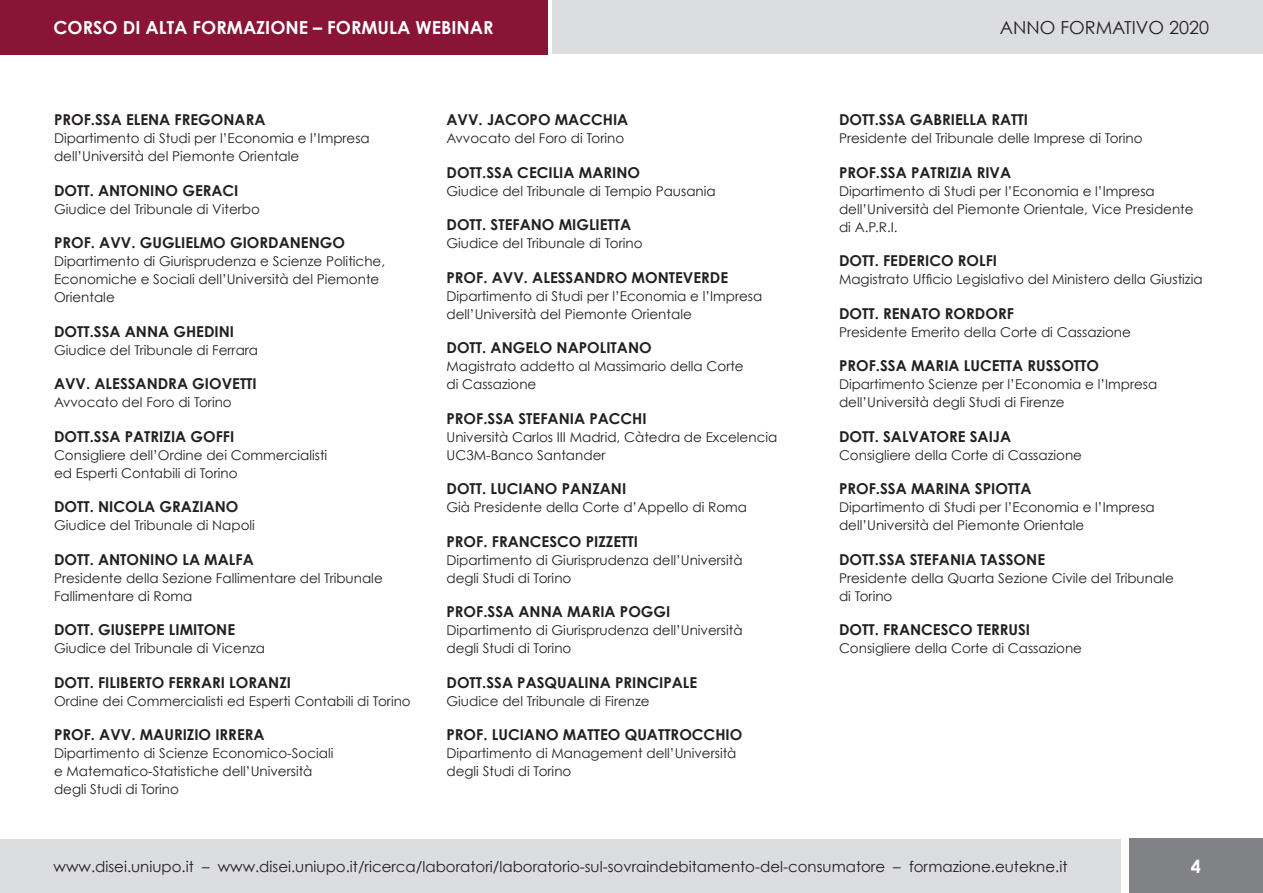
<style>
.page{position:relative;width:1263px;height:893px;background:#fff}
.page>*{position:absolute;margin:0;border:0;box-sizing:border-box;transform-origin:0 0}
.t1{font:700 18px "Century Gothic";color:#fff}
.t2{font:18px "Century Gothic";color:#231f20}
.t3{font:700 15px "Century Gothic";color:#231f20}
.t4{font:15px "Century Gothic";color:#231f20}
.t5{font:13.5px/18px "Century Gothic";color:#231f20}
</style>
<div class="page">
<div style="left:0;top:0;width:548px;height:54px;background:#891436"></div>
<div style="left:552px;top:0;width:711px;height:54px;background:#dcdddf"></div>
<div style="left:0;top:839px;width:1120px;height:54px;background:#dcdddf"></div>
<div style="left:1129px;top:839px;width:134px;height:54px;background:#808285"></div>
<h1 class="t1" style="left:54px;top:16px;width:441px">CORSO DI ALTA FORMAZIONE – FORMULA WEBINAR</h1>
<h1 class="t2" style="left:1000px;top:16px;width:211px">ANNO FORMATIVO 2020</h1>
<p class="t3" style="left:54px;top:110px;width:213px">PROF.SSA ELENA FREGONARA</p>
<p class="t5" style="left:54px;top:129px;width:317px">Dipartimento di Studi per l’Economia e l’Impresa dell’Università del Piemonte Orientale</p>
<p class="t3" style="left:54px;top:181px;width:186px">DOTT. ANTONINO GERACI</p>
<p class="t5" style="left:54px;top:199px;width:207px">Giudice del Tribunale di Viterbo</p>
<p class="t3" style="left:54px;top:233px;width:292px">PROF. AVV. GUGLIELMO GIORDANENGO</p>
<p class="t5" style="left:54px;top:252px;width:333px">Dipartimento di Giurisprudenza e Scienze Politiche,<br>Economiche e Sociali dell’Università del Piemonte<br>Orientale</p>
<p class="t3" style="left:54px;top:322px;width:181px">DOTT.SSA ANNA GHEDINI</p>
<p class="t5" style="left:54px;top:340px;width:206px">Giudice del Tribunale di Ferrara</p>
<p class="t3" style="left:54px;top:374px;width:204px">AVV. ALESSANDRA GIOVETTI</p>
<p class="t5" style="left:54px;top:393px;width:179px">Avvocato del Foro di Torino</p>
<p class="t3" style="left:54px;top:427px;width:182px">DOTT.SSA PATRIZIA GOFFI</p>
<p class="t5" style="left:54px;top:445px;width:275px">Consigliere dell’Ordine dei Commercialisti</p>
<p class="t5" style="left:54px;top:463px;width:185px">ed Esperti Contabili di Torino</p>
<p class="t3" style="left:54px;top:497px;width:186px">DOTT. NICOLA GRAZIANO</p>
<p class="t5" style="left:54px;top:516px;width:202px">Giudice del Tribunale di Napoli</p>
<p class="t3" style="left:54px;top:550px;width:201px">DOTT. ANTONINO LA MALFA</p>
<p class="t5" style="left:54px;top:568px;width:330px">Presidente della Sezione Fallimentare del Tribunale<br>Fallimentare di Roma</p>
<p class="t3" style="left:54px;top:620px;width:183px">DOTT. GIUSEPPE LIMITONE</p>
<p class="t5" style="left:54px;top:639px;width:213px">Giudice del Tribunale di Vicenza</p>
<p class="t3" style="left:54px;top:673px;width:238px">DOTT. FILIBERTO FERRARI LORANZI</p>
<p class="t5" style="left:54px;top:691px;width:358px">Ordine dei Commercialisti ed Esperti Contabili di Torino</p>
<p class="t3" style="left:54px;top:725px;width:212px">PROF. AVV. MAURIZIO IRRERA</p>
<p class="t5" style="left:54px;top:744px;width:281px">Dipartimento di Scienze Economico-Sociali</p>
<p class="t5" style="left:54px;top:762px;width:260px">e Matematico-Statistiche dell’Università</p>
<p class="t5" style="left:54px;top:780px;width:126px">degli Studi di Torino</p>
<p class="t3" style="left:446px;top:110px;width:183px">AVV. JACOPO MACCHIA</p>
<p class="t5" style="left:446px;top:129px;width:179px">Avvocato del Foro di Torino</p>
<p class="t3" style="left:446px;top:163px;width:195px">DOTT.SSA CECILIA MARINO</p>
<p class="t5" style="left:446px;top:181px;width:271px">Giudice del Tribunale di Tempio Pausania</p>
<p class="t3" style="left:446px;top:215px;width:186px">DOTT. STEFANO MIGLIETTA</p>
<p class="t5" style="left:446px;top:234px;width:197px">Giudice del Tribunale di Torino</p>
<p class="t3" style="left:446px;top:268px;width:283px">PROF. AVV. ALESSANDRO MONTEVERDE</p>
<p class="t5" style="left:446px;top:286px;width:317px">Dipartimento di Studi per l’Economia e l’Impresa dell’Università del Piemonte Orientale</p>
<p class="t3" style="left:446px;top:338px;width:207px">DOTT. ANGELO NAPOLITANO</p>
<p class="t5" style="left:446px;top:357px;width:299px">Magistrato addetto al Massimario della Corte</p>
<p class="t5" style="left:446px;top:375px;width:91px">di Cassazione</p>
<p class="t3" style="left:446px;top:409px;width:202px">PROF.SSA STEFANIA PACCHI</p>
<p class="t5" style="left:446px;top:427px;width:332px">Università Carlos III Madrid, Càtedra de Excelencia<br>UC3M-Banco Santander</p>
<p class="t3" style="left:446px;top:479px;width:181px">DOTT. LUCIANO PANZANI</p>
<p class="t5" style="left:446px;top:498px;width:302px">Già Presidente della Corte d’Appello di Roma</p>
<p class="t3" style="left:446px;top:532px;width:193px">PROF. FRANCESCO PIZZETTI</p>
<p class="t5" style="left:446px;top:550px;width:298px">Dipartimento di Giurisprudenza dell’Università</p>
<p class="t5" style="left:446px;top:568px;width:126px">degli Studi di Torino</p>
<p class="t3" style="left:446px;top:602px;width:225px">PROF.SSA ANNA MARIA POGGI</p>
<p class="t5" style="left:446px;top:621px;width:298px">Dipartimento di Giurisprudenza dell’Università</p>
<p class="t5" style="left:446px;top:639px;width:126px">degli Studi di Torino</p>
<p class="t3" style="left:446px;top:673px;width:252px">DOTT.SSA PASQUALINA PRINCIPALE</p>
<p class="t5" style="left:446px;top:691px;width:205px">Giudice del Tribunale di Firenze</p>
<p class="t3" style="left:446px;top:725px;width:297px">PROF. LUCIANO MATTEO QUATTROCCHIO</p>
<p class="t5" style="left:446px;top:744px;width:291px">Dipartimento di Management dell’Università</p>
<p class="t5" style="left:446px;top:762px;width:126px">degli Studi di Torino</p>
<p class="t3" style="left:839px;top:110px;width:190px">DOTT.SSA GABRIELLA RATTI</p>
<p class="t5" style="left:839px;top:129px;width:305px">Presidente del Tribunale delle Imprese di Torino</p>
<p class="t3" style="left:839px;top:163px;width:174px">PROF.SSA PATRIZIA RIVA</p>
<p class="t5" style="left:839px;top:181px;width:356px">Dipartimento di Studi per l’Economia e l’Impresa dell’Università del Piemonte Orientale, Vice Presidente</p>
<p class="t5" style="left:839px;top:217px;width:60px">di A.P.R.I.</p>
<p class="t3" style="left:839px;top:251px;width:160px">DOTT. FEDERICO ROLFI</p>
<p class="t5" style="left:839px;top:270px;width:365px">Magistrato Ufficio Legislativo del Ministero della Giustizia</p>
<p class="t3" style="left:839px;top:304px;width:176px">DOTT. RENATO RORDORF</p>
<p class="t5" style="left:839px;top:322px;width:293px">Presidente Emerito della Corte di Cassazione</p>
<p class="t3" style="left:839px;top:356px;width:262px">PROF.SSA MARIA LUCETTA RUSSOTTO</p>
<p class="t5" style="left:839px;top:375px;width:320px">Dipartimento Scienze per l’Economia e l’Impresa dell’Università degli Studi di Firenze</p>
<p class="t3" style="left:839px;top:427px;width:174px">DOTT. SALVATORE SAIJA</p>
<p class="t5" style="left:839px;top:445px;width:244px">Consigliere della Corte di Cassazione</p>
<p class="t3" style="left:839px;top:479px;width:194px">PROF.SSA MARINA SPIOTTA</p>
<p class="t5" style="left:839px;top:498px;width:317px">Dipartimento di Studi per l’Economia e l’Impresa dell’Università del Piemonte Orientale</p>
<p class="t3" style="left:839px;top:550px;width:208px">DOTT.SSA STEFANIA TASSONE</p>
<p class="t5" style="left:839px;top:568px;width:336px">Presidente della Quarta Sezione Civile del Tribunale</p>
<p class="t5" style="left:839px;top:586px;width:55px">di Torino</p>
<p class="t3" style="left:839px;top:620px;width:193px">DOTT. FRANCESCO TERRUSI</p>
<p class="t5" style="left:839px;top:639px;width:244px">Consigliere della Corte di Cassazione</p>
<p class="t4" style="left:54px;top:858px;width:1015px">www.disei.uniupo.it – www.disei.uniupo.it/ricerca/laboratori/laboratorio-sul-sovraindebitamento-del-consumatore – formazione.eutekne.it</p>
<h1 class="t1" style="left:1191px;top:855px;width:12px">4</h1>
</div>
